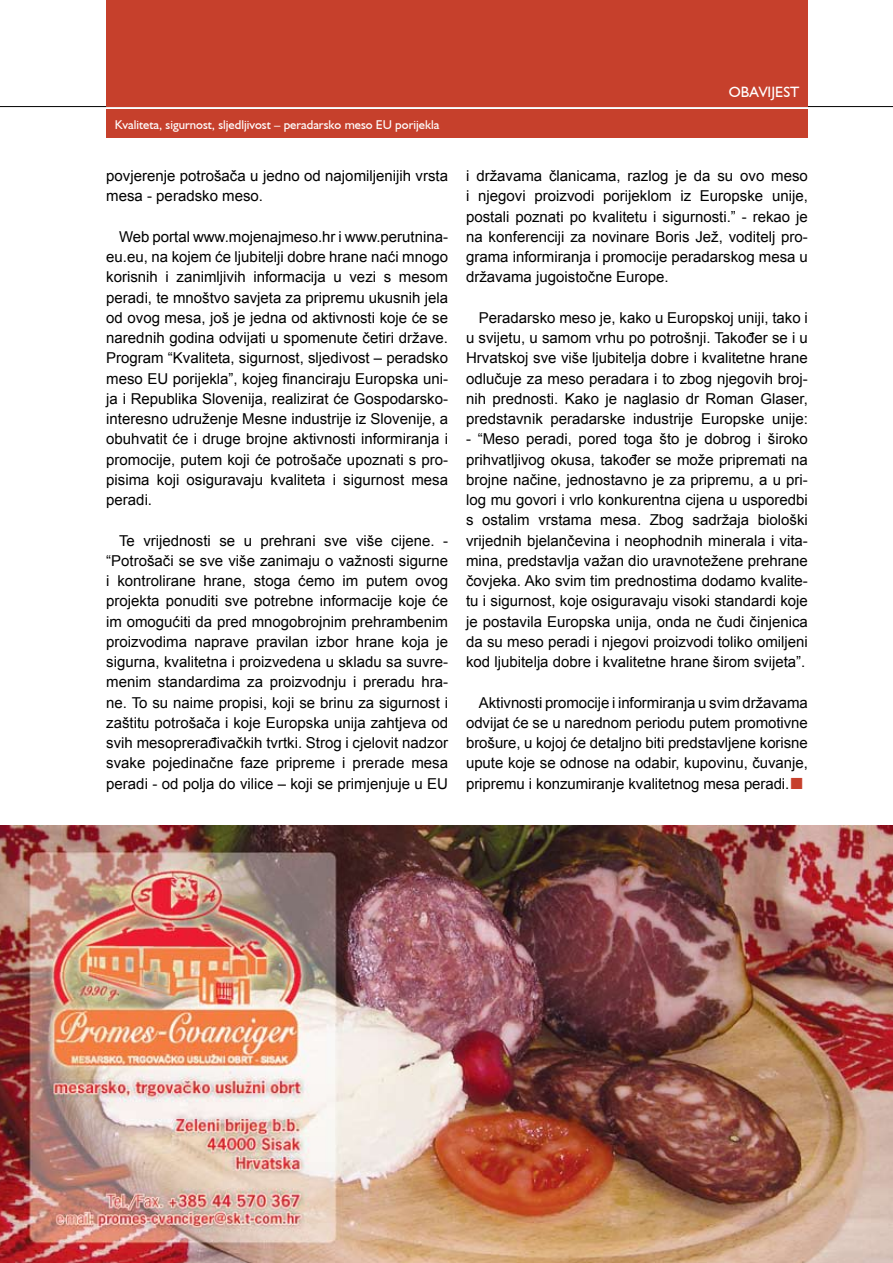
<style>
.page{position:relative;width:893px;height:1263px;background:#fff}
.page>*{position:absolute;margin:0;border:0;box-sizing:border-box;transform-origin:0 0}
.t1{font:15px/20.2px "Arial";color:#000;text-align:justify}
.t2{font:15px "Humanist 521 BT";color:#fff}
.t3{font:12.75px "Humanist 521 BT";color:#fff}
.s1{font-size:24px;color:#c6402c}
</style>
<div class="page">
<hr style="left:0;top:106px;width:893px;height:1px;background:#000">
<div style="left:106px;top:0;width:702px;height:107px;background:#c6402c"></div>
<div style="left:106px;top:110px;width:702px;height:28px;background:#c6402c"></div>
<img style="left:0;top:825px;width:893px;height:438px">
<p class="t3" style="left:115px;top:116px;width:326px">Kvaliteta, sigurnost, sljedljivost – peradarsko meso EU porijekla</p>
<p class="t1" style="left:106px;top:166px;width:343px">povjerenje potrošača u jedno od najomiljenijih vrsta mesa - peradsko meso.</p>
<p class="t1" style="left:106px;top:227px;width:343px;text-indent:13px">Web portal www.mojenajmeso.hr i www.perutnina&shy;eu.eu, na kojem će ljubitelji dobre hrane naći mnogo korisnih i zanimljivih informacija u vezi s mesom peradi, te mnoštvo savjeta za pripremu ukusnih jela od ovog mesa, još je jedna od aktivnosti koje će se narednih godina odvijati u spomenute četiri države.<br>Program “Kvaliteta, sigurnost, sljedivost – peradsko meso EU porijekla”, kojeg financiraju Europska uni&shy;ja i Republika Slovenija, realizirat će Gospodarsko&shy;interesno udruženje Mesne industrije iz Slovenije, a obuhvatit će i druge brojne aktivnosti informiranja i promocije, putem koji će potrošače upoznati s pro&shy;pisima koji osiguravaju kvaliteta i sigurnost mesa peradi.</p>
<p class="t1" style="left:106px;top:530px;width:343px;text-indent:13px">Te vrijednosti se u prehrani sve više cijene. - “Potrošači se sve više zanimaju o važnosti sigurne i kontrolirane hrane, stoga ćemo im putem ovog projekta ponuditi sve potrebne informacije koje će im omogućiti da pred mnogobrojnim prehrambenim proizvodima naprave pravilan izbor hrane koja je sigurna, kvalitetna i proizvedena u skladu sa suvre&shy;menim standardima za proizvodnju i preradu hra&shy;ne. To su naime propisi, koji se brinu za sigurnost i zaštitu potrošača i koje Europska unija zahtjeva od svih mesoprerađivačkih tvrtki. Strog i cjelovit nadzor svake pojedinačne faze pripreme i prerade mesa peradi - od polja do vilice – koji se primjenjuje u EU</p>
<p class="t2" style="left:729px;top:83px;width:72px">OBAVIJEST</p>
<p class="t1" style="left:466px;top:166px;width:343px">i državama članicama, razlog je da su ovo meso i njegovi proizvodi porijeklom iz Europske unije, postali poznati po kvalitetu i sigurnosti.” - rekao je na konferenciji za novinare Boris Jež, voditelj pro&shy;grama informiranja i promocije peradarskog mesa u državama jugoistočne Europe.</p>
<p class="t1" style="left:466px;top:308px;width:343px;text-indent:13px">Peradarsko meso je, kako u Europskoj uniji, tako i u svijetu, u samom vrhu po potrošnji. Također se i u Hrvatskoj sve više ljubitelja dobre i kvalitetne hrane odlučuje za meso peradara i to zbog njegovih broj&shy;nih prednosti. Kako je naglasio dr Roman Glaser, predstavnik peradarske industrije Europske unije:</p>
<p class="t1" style="left:466px;top:429px;width:343px">- “Meso peradi, pored toga što je dobrog i široko prihvatljivog okusa, također se može pripremati na brojne načine, jednostavno je za pripremu, a u pri&shy;log mu govori i vrlo konkurentna cijena u usporedbi s ostalim vrstama mesa. Zbog sadržaja biološki vrijednih bjelančevina i neophodnih minerala i vita&shy;mina, predstavlja važan dio uravnotežene prehrane čovjeka. Ako svim tim prednostima dodamo kvalite&shy;tu i sigurnost, koje osiguravaju visoki standardi koje je postavila Europska unija, onda ne čudi činjenica da su meso peradi i njegovi proizvodi toliko omiljeni kod ljubitelja dobre i kvalitetne hrane širom svijeta”.</p>
<p class="t1" style="left:466px;top:692px;width:343px;text-indent:13px">Aktivnosti promocije i informiranja u svim državama odvijat će se u narednom periodu putem promotivne brošure, u kojoj će detaljno biti predstavljene korisne upute koje se odnose na odabir, kupovinu, čuvanje, pripremu i konzumiranje kvalitetnog mesa peradi.<span class="s1">■</span></p>
</div>
